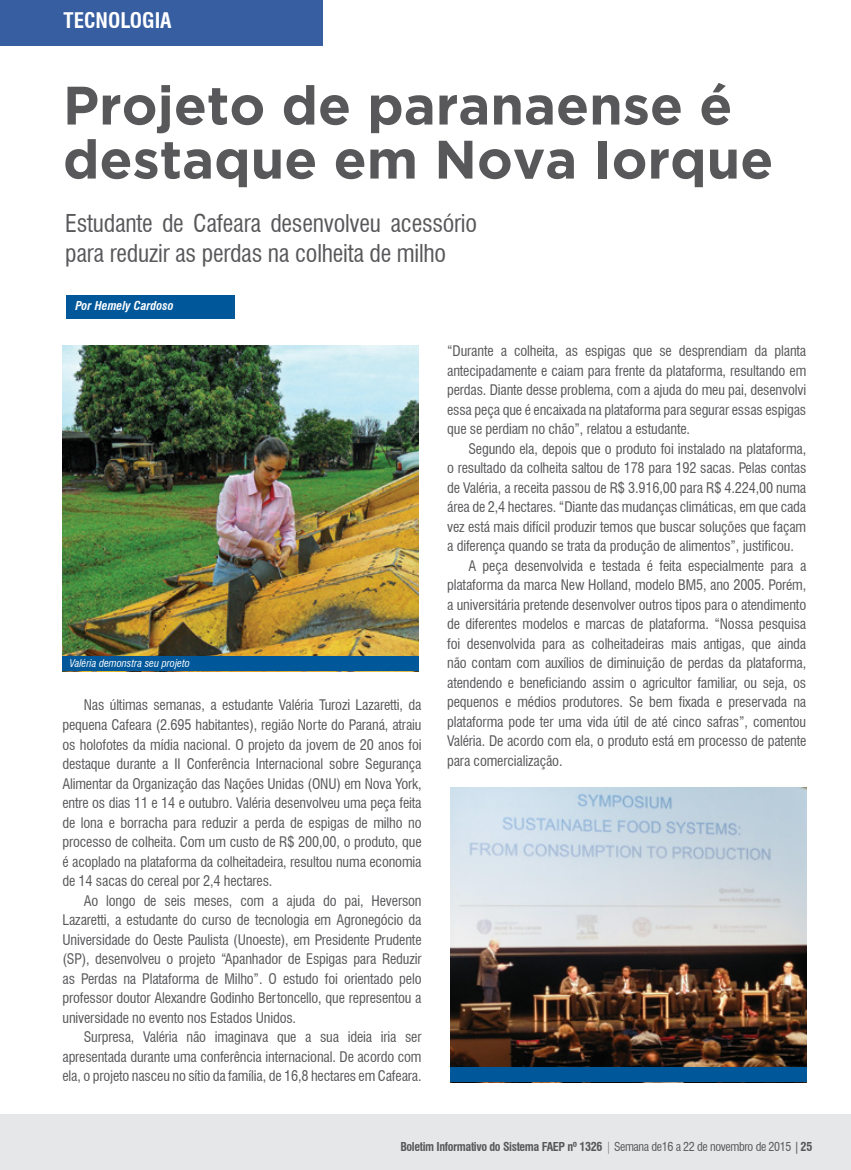
<style>
.page{position:relative;width:851px;height:1170px;background:#fff}
.page>*{position:absolute;margin:0;border:0;box-sizing:border-box;transform-origin:0 0}
.t1{font:700 54px/54px "Gotham";color:#58585b}
.t2{font:condensed 24px/30px "Swiss 721 BT";letter-spacing:-.01em;color:#58585b}
.t3{font:700 condensed 21px "Swiss 721 BT";color:#fff}
.t4{font:condensed 14.25px/19.5px "Swiss 721 BT";letter-spacing:-.01em;color:#58585b;text-align:justify}
.t5{font:700 condensed 12px "Swiss 721 BT";letter-spacing:-.03em;color:#58585b}
.t6{font:italic 700 condensed 12px "Swiss 721 BT";color:#fff}
.t7{font:italic condensed 10.5px "Swiss 721 BT";color:#fff}
.s1{font-weight:400}
</style>
<div class="page">
<div style="left:0;top:1113px;width:850px;height:56px;background:#e6e7e8"></div>
<hr style="left:0;top:0;width:1px;height:46px;background:#493d62">
<div style="left:1px;top:0;width:322px;height:46px;background:#365ea0"></div>
<div style="left:67px;top:295px;width:168px;height:23px;background:#00589a"></div>
<img style="left:450px;top:787px;width:356px;height:280px">
<img style="left:62px;top:345px;width:356px;height:311px">
<div style="left:62px;top:656px;width:356px;height:15px;background:#00589a"></div>
<div style="left:450px;top:1067px;width:356px;height:14px;background:#00589a"></div>
<h3 class="t3" style="left:63px;top:8px;width:110px">TECNOLOGIA</h3>
<h1 class="t1" style="left:63px;top:77px;width:711px">Projeto de paranaense é destaque em Nova Iorque</h1>
<h2 class="t2" style="left:65px;top:208px;width:413px">Estudante de Cafeara desenvolveu acessório para reduzir as perdas na colheita de milho</h2>
<p class="t6" style="left:75px;top:298px;width:100px">Por Hemely Cardoso</p>
<p class="t7" style="left:70px;top:656px;width:122px">Valéria demonstra seu projeto</p>
<p class="t4" style="left:62px;top:695px;width:360px;text-indent:21px">Nas últimas semanas, a estudante Valéria Turozi Lazaretti, da pequena Cafeara (2.695 habitantes), região Norte do Paraná, atraiu os holofotes da mídia nacional. O projeto da jovem de 20 anos foi destaque durante a II Conferência Internacional sobre Segurança Alimentar da Organização das Nações Unidas (ONU) em Nova York, entre os dias 11 e 14 e outubro. Valéria desenvolveu uma peça feita de lona e borracha para reduzir a perda de espigas de milho no processo de colheita. Com um custo de R$ 200,00, o produto, que é acoplado na plataforma da colheitadeira, resultou numa economia de 14 sacas do cereal por 2,4 hectares.</p>
<p class="t4" style="left:62px;top:890px;width:360px;text-indent:21px">Ao longo de seis meses, com a ajuda do pai, Heverson Lazaretti, a estudante do curso de tecnologia em Agronegócio da Universidade do Oeste Paulista (Unoeste), em Presidente Prudente (SP), desenvolveu o projeto “Apanhador de Espigas para Reduzir as Perdas na Plataforma de Milho”. O estudo foi orientado pelo professor doutor Alexandre Godinho Bertoncello, que representou a universidade no evento nos Estados Unidos.</p>
<p class="t4" style="left:62px;top:1027px;width:360px;text-indent:21px">Surpresa, Valéria não imaginava que a sua ideia iria ser apresentada durante uma conferência internacional. De acordo com ela, o projeto nasceu no sítio da família, de 16,8 hectares em Cafeara.</p>
<p class="t4" style="left:447px;top:341px;width:360px">“Durante a colheita, as espigas que se desprendiam da planta antecipadamente e caiam para frente da plataforma, resultando em perdas. Diante desse problema, com a ajuda do meu pai, desenvolvi essa peça que é encaixada na plataforma para segurar essas espigas que se perdiam no chão”, relatou a estudante.</p>
<p class="t4" style="left:468px;top:438px;width:339px">Segundo ela, depois que o produto foi instalado na plataforma,</p>
<p class="t4" style="left:447px;top:458px;width:360px">o resultado da colheita saltou de 178 para 192 sacas. Pelas contas</p>
<p class="t4" style="left:447px;top:477px;width:360px">de Valéria, a receita passou de R$ 3.916,00 para R$ 4.224,00 numa</p>
<p class="t4" style="left:447px;top:497px;width:360px">área de 2,4 hectares. “Diante das mudanças climáticas, em que cada</p>
<p class="t4" style="left:447px;top:516px;width:360px">vez está mais difícil produzir temos que buscar soluções que façam</p>
<p class="t4" style="left:447px;top:536px;width:348px">a diferença quando se trata da produção de alimentos”, justificou.</p>
<p class="t4" style="left:468px;top:555px;width:339px">A peça desenvolvida e testada é feita especialmente para a</p>
<p class="t4" style="left:447px;top:575px;width:360px">plataforma da marca New Holland, modelo BM5, ano 2005. Porém,</p>
<p class="t4" style="left:447px;top:594px;width:360px">a universitária pretende desenvolver outros tipos para o atendimento</p>
<p class="t4" style="left:447px;top:614px;width:360px">de diferentes modelos e marcas de plataforma. “Nossa pesquisa</p>
<p class="t4" style="left:447px;top:633px;width:360px">foi desenvolvida para as colheitadeiras mais antigas, que ainda</p>
<p class="t4" style="left:447px;top:653px;width:360px">não contam com auxílios de diminuição de perdas da plataforma,</p>
<p class="t4" style="left:447px;top:672px;width:360px">atendendo e beneficiando assim o agricultor familiar, ou seja, os</p>
<p class="t4" style="left:447px;top:692px;width:360px">pequenos e médios produtores. Se bem fixada e preservada na</p>
<p class="t4" style="left:447px;top:711px;width:360px">plataforma pode ter uma vida útil de até cinco safras”, comentou</p>
<p class="t4" style="left:447px;top:731px;width:360px">Valéria. De acordo com ela, o produto está em processo de patente</p>
<p class="t4" style="left:447px;top:750px;width:117px">para comercialização.</p>
<p class="t5" style="left:400px;top:1138px;width:413px">Boletim Informativo do Sistema FAEP nº 1326 <span class="s1">| Semana de16 a 22 de novembro de 2015 |</span> 25</p>
</div>
